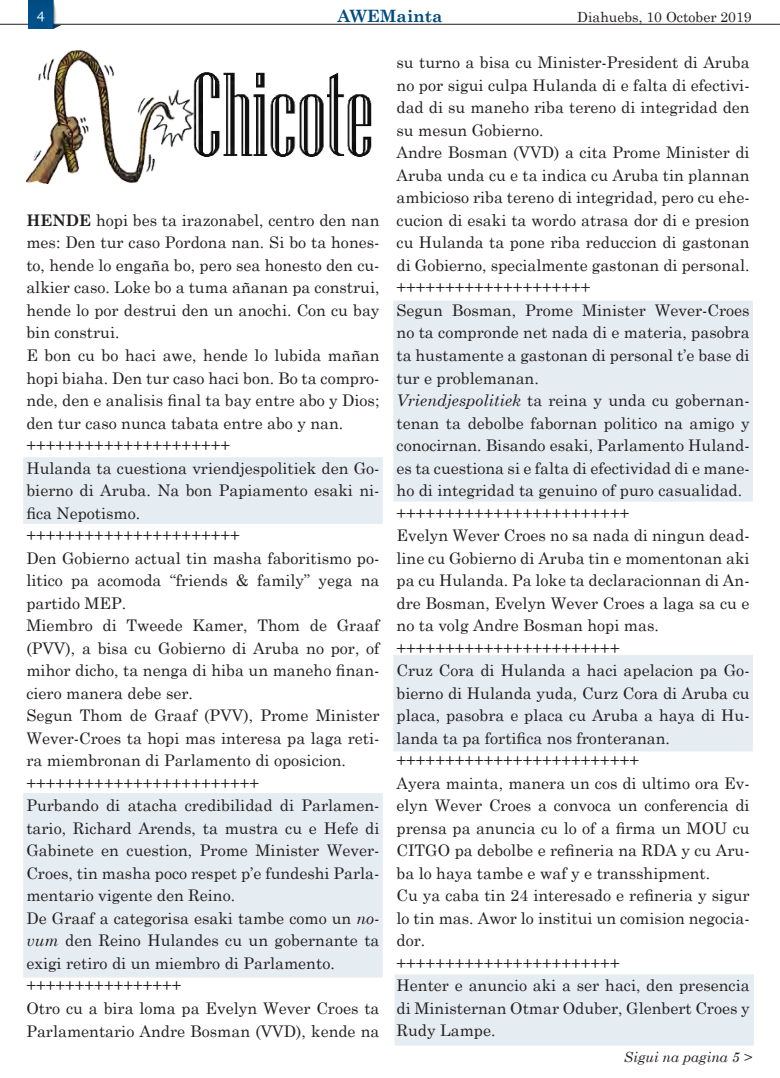
<style>
.page{position:relative;width:780px;height:1078px;background:#fff}
.page>*{position:absolute;margin:0;border:0;box-sizing:border-box;transform-origin:0 0}
.Body_Text_14{font:700 17px "Century Schoolbook";color:#004b80}
.Body_Text_14-2{font:16px/22.5px "Century Schoolbook";color:#231f20;text-align:justify}
.Body_Text_14-3{font:14px "Century Schoolbook";color:#231f20}
.Body_Text_14-4{font:italic 14px "Century Schoolbook";color:#231f20}
.t1{font:14px "Charter ITCTT";color:#fff}
.s1{font-weight:700}
.s2{font-style:italic}
</style>
<div class="page">
<img style="left:28px;top:0;width:33px;height:28px">
<svg style="left:0;top:24px;width:28px;height:1px"></svg>
<hr style="left:53px;top:24px;width:727px;height:1px;background:#231f20">
<img style="left:26px;top:50px;width:346px;height:133px">
<div style="left:23px;top:457px;width:359px;height:67px;background:#e6edf2"></div>
<div style="left:23px;top:792px;width:359px;height:185px;background:#e6edf2"></div>
<div style="left:393px;top:300px;width:359px;height:201px;background:#e6edf2"></div>
<div style="left:393px;top:654px;width:359px;height:97px;background:#e6edf2"></div>
<div style="left:394px;top:974px;width:360px;height:71px;background:#e6edf2"></div>
<p class="t1" style="left:37px;top:7px;width:9px">4</p>
<p class="Body_Text_14" style="left:337px;top:3px;width:107px">AWEMainta</p>
<p class="Body_Text_14-3" style="left:577px;top:5px;width:176px">Diahuebs, 10 October 2019</p>
<p class="Body_Text_14-2" style="left:26px;top:207px;width:354px"><span class="s1">HENDE</span> hopi bes ta irazonabel, centro den nan mes: Den tur caso Pordona nan. Si bo ta hones&shy;to, hende lo engaña bo, pero sea honesto den cu&shy;alkier caso. Loke bo a tuma añanan pa construi, hende lo por destrui den un anochi. Con cu bay bin construi.</p>
<p class="Body_Text_14-2" style="left:26px;top:342px;width:354px">E bon cu bo haci awe, hende lo lubida mañan hopi biaha. Den tur caso haci bon. Bo ta compro&shy;nde, den e analisis final ta bay entre abo y Dios; den tur caso nunca tabata entre abo y nan.</p>
<p class="Body_Text_14-2" style="left:26px;top:432px;width:205px">+++++++++++++++++++++</p>
<p class="Body_Text_14-2" style="left:26px;top:455px;width:354px">Hulanda ta cuestiona vriendjespolitiek den Go&shy;bierno di Aruba. Na bon Papiamento esaki ni&shy;fica Nepotismo.</p>
<p class="Body_Text_14-2" style="left:26px;top:522px;width:215px">++++++++++++++++++++++</p>
<p class="Body_Text_14-2" style="left:26px;top:545px;width:354px">Den Gobierno actual tin masha faboritismo po&shy;litico pa acomoda “friends &amp; family” yega na partido MEP.</p>
<p class="Body_Text_14-2" style="left:26px;top:612px;width:354px">Miembro di Tweede Kamer, Thom de Graaf (PVV), a bisa cu Gobierno di Aruba no por, of mihor dicho, ta nenga di hiba un maneho finan&shy;ciero manera debe ser.</p>
<p class="Body_Text_14-2" style="left:26px;top:702px;width:354px">Segun Thom de Graaf (PVV), Prome Minister Wever-Croes ta hopi mas interesa pa laga reti&shy;ra miembronan di Parlamento di oposicion.</p>
<p class="Body_Text_14-2" style="left:26px;top:770px;width:234px">++++++++++++++++++++++++</p>
<p class="Body_Text_14-2" style="left:26px;top:792px;width:354px">Purbando di atacha credibilidad di Parlamen&shy;tario, Richard Arends, ta mustra cu e Hefe di Gabinete en cuestion, Prome Minister Wever-Croes, tin masha poco respet p’e fundeshi Parla&shy;mentario vigente den Reino.</p>
<p class="Body_Text_14-2" style="left:26px;top:905px;width:354px">De Graaf a categorisa esaki tambe como un <span class="s2">no&shy;vum</span> den Reino Hulandes cu un gobernante ta exigi retiro di un miembro di Parlamento.</p>
<p class="Body_Text_14-2" style="left:26px;top:972px;width:157px">++++++++++++++++</p>
<p class="Body_Text_14-2" style="left:26px;top:995px;width:354px">Otro cu a bira loma pa Evelyn Wever Croes ta<br>Parlamentario Andre Bosman (VVD), kende na</p>
<p class="Body_Text_14-2" style="left:396px;top:50px;width:354px">su turno a bisa cu Minister-President di Aruba no por sigui culpa Hulanda di e falta di efectivi&shy;dad di su maneho riba tereno di integridad den su mesun Gobierno.</p>
<p class="Body_Text_14-2" style="left:396px;top:140px;width:354px">Andre Bosman (VVD) a cita Prome Minister di Aruba unda cu e ta indica cu Aruba tin plannan ambicioso riba tereno di integridad, pero cu ehe&shy;cucion di esaki ta wordo atrasa dor di e presion cu Hulanda ta pone riba reduccion di gastonan di Gobierno, specialmente gastonan di personal.</p>
<p class="Body_Text_14-2" style="left:396px;top:275px;width:195px">++++++++++++++++++++</p>
<p class="Body_Text_14-2" style="left:396px;top:297px;width:354px">Segun Bosman, Prome Minister Wever-Croes no ta compronde net nada di e materia, pasobra ta hustamente a gastonan di personal t’e base di tur e problemanan.</p>
<p class="Body_Text_14-2" style="left:396px;top:387px;width:354px"><span class="s2">Vriendjespolitiek</span> ta reina y unda cu gobernan&shy;tenan ta debolbe fabornan politico na amigo y conocirnan. Bisando esaki, Parlamento Huland&shy;es ta cuestiona si e falta di efectividad di e mane&shy;ho di integridad ta genuino of puro casualidad.</p>
<p class="Body_Text_14-2" style="left:396px;top:500px;width:234px">++++++++++++++++++++++++</p>
<p class="Body_Text_14-2" style="left:396px;top:522px;width:354px">Evelyn Wever Croes no sa nada di ningun dead&shy;line cu Gobierno di Aruba tin e momentonan aki pa cu Hulanda. Pa loke ta declaracionnan di An&shy;dre Bosman, Evelyn Wever Croes a laga sa cu e no ta volg Andre Bosman hopi mas.</p>
<p class="Body_Text_14-2" style="left:396px;top:635px;width:225px">+++++++++++++++++++++++</p>
<p class="Body_Text_14-2" style="left:396px;top:657px;width:354px">Cruz Cora di Hulanda a haci apelacion pa Go&shy;bierno di Hulanda yuda, Curz Cora di Aruba cu placa, pasobra e placa cu Aruba a haya di Hu&shy;landa ta pa fortifica nos fronteranan.</p>
<p class="Body_Text_14-2" style="left:396px;top:747px;width:244px">+++++++++++++++++++++++++</p>
<p class="Body_Text_14-2" style="left:396px;top:770px;width:354px">Ayera mainta, manera un cos di ultimo ora Ev&shy;elyn Wever Croes a convoca un conferencia di prensa pa anuncia cu lo of a firma un MOU cu CITGO pa debolbe e refineria na RDA y cu Aru&shy;ba lo haya tambe e waf y e transshipment.</p>
<p class="Body_Text_14-2" style="left:396px;top:882px;width:354px">Cu ya caba tin 24 interesado e refineria y sigur lo tin mas. Awor lo institui un comision negocia&shy;dor.</p>
<p class="Body_Text_14-2" style="left:396px;top:950px;width:225px">+++++++++++++++++++++++</p>
<p class="Body_Text_14-2" style="left:396px;top:972px;width:354px">Henter e anuncio aki a ser haci, den presencia di Ministernan Otmar Oduber, Glenbert Croes y Rudy Lampe.</p>
<p class="Body_Text_14-4" style="left:624px;top:1046px;width:130px">Sigui na pagina 5 &gt;</p>
</div>
